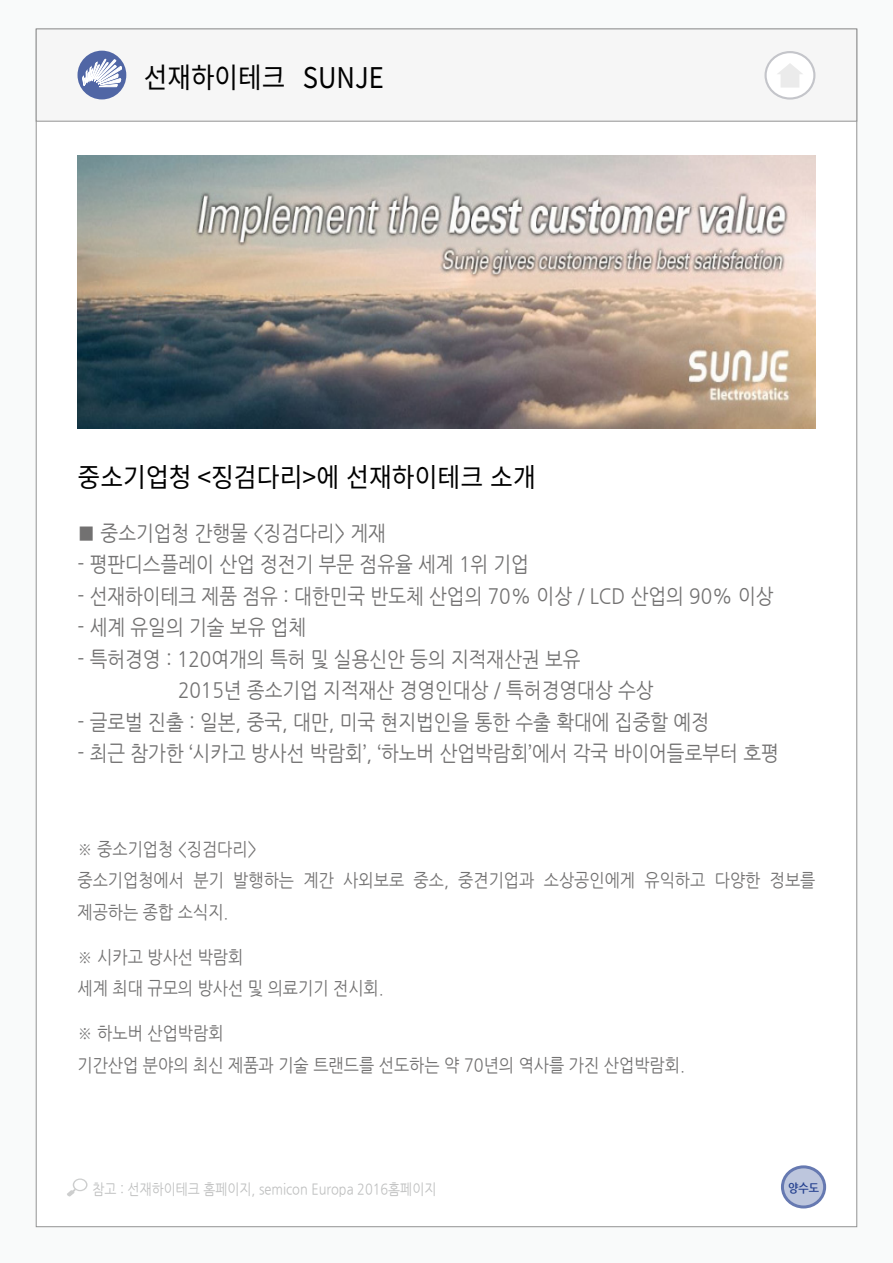
<style>
.page{position:relative;width:893px;height:1263px;background:#f9fafa}
.page>*{position:absolute;margin:0;border:0;box-sizing:border-box;transform-origin:0 0}
.t1{font:28.5px "Noto Sans CJ Kkr";color:#000;scale:.9 1}
.t2{font:26.7px "Noto Sans CJ Kkr";color:#000;scale:.93 1}
.t3{font:21px/31.5px "Nanum Gothic";color:#727171;scale:.9 1}
.t4{font:18px/31.5px "Nanum Gothic";color:#727171;scale:.9 1}
.t5{font:14.85px "Nanum Gothic";color:#bfc0c0;scale:.86 1}
.t6{font:700 12.15px "Nanum Gothic";color:#24408f;scale:.9 1}
</style>
<div class="page">
<div style="left:36px;top:29px;width:821px;height:1198px;background:#fff"></div>
<div style="left:36px;top:29px;width:821px;height:92px;background:#f6f6f6;border:1px solid #929292"></div>
<svg style="left:67px;top:1178px;width:20px;height:18px"></svg>
<div style="left:78px;top:51px;width:48px;height:48px;background:#5066a5;border-radius:50%"></div>
<div style="left:782px;top:1167px;width:43px;height:40px;background:#bdc6dd;border-radius:50%"></div>
<div style="left:781px;top:1165px;width:45px;height:43px;border:3px solid #6679b1;border-radius:50%"></div>
<img style="left:78px;top:155px;width:737px;height:273px">
<div style="left:766px;top:52px;width:48px;height:47px;background:#fff;border-radius:50%"></div>
<div style="left:764px;top:51px;width:51px;height:49px;border:2px solid #c4c5ca;border-radius:50%"></div>
<svg style="left:777px;top:63px;width:26px;height:25px"></svg>
<svg style="left:82px;top:59px;width:40px;height:29px"></svg>
<h1 class="t1" style="left:144px;top:61px;width:268px">선재하이테크 SUNJE</h1>
<p class="t2" style="left:78px;top:463px;width:494px">중소기업청 &lt;징검다리&gt;에 선재하이테크 소개</p>
<p class="t3" style="left:78px;top:518px;width:344px">■ 중소기업청 간행물 &lt;징검다리&gt; 게재</p>
<p class="t3" style="left:78px;top:549px;width:503px">- 평판디스플레이 산업 정전기 부문 점유율 세계 1위 기업</p>
<p class="t3" style="left:78px;top:581px;width:775px">- 선재하이테크 제품 점유 : 대한민국 반도체 산업의 70% 이상 / LCD 산업의 90% 이상</p>
<p class="t3" style="left:78px;top:612px;width:256px">- 세계 유일의 기술 보유 업체</p>
<p class="t3" style="left:178px;top:644px;width:530px;text-indent:-101px">- 특허경영 : 120여개의 특허 및 실용신안 등의 지적재산권 보유<br>2015년 종소기업 지적재산 경영인대상 / 특허경영대상 수상</p>
<p class="t3" style="left:78px;top:707px;width:703px">- 글로벌 진출 : 일본, 중국, 대만, 미국 현지법인을 통한 수출 확대에 집중할 예정</p>
<p class="t3" style="left:78px;top:738px;width:781px">- 최근 참가한 ‘시카고 방사선 박람회’, ‘하노버 산업박람회’에서 각국 바이어들로부터 호평</p>
<p class="t4" style="left:78px;top:834px;width:821px">※ 중소기업청 &lt;징검다리&gt;<br>중소기업청에서 분기 발행하는 계간 사외보로 중소, 중견기업과 소상공인에게 유익하고 다양한 정보를 제공하는 종합 소식지.</p>
<p class="t4" style="left:78px;top:942px;width:342px">※ 시카고 방사선 박람회<br>세계 최대 규모의 방사선 및 의료기기 전시회.</p>
<p class="t4" style="left:78px;top:1018px;width:676px">※ 하노버 산업박람회<br>기간산업 분야의 최신 제품과 기술 트랜드를 선도하는 약 70년의 역사를 가진 산업박람회.</p>
<p class="t5" style="left:93px;top:1182px;width:401px">참고 : 선재하이테크 홈페이지, semicon Europa 2016홈페이지</p>
<p class="t6" style="left:788px;top:1182px;width:36px">양수도</p>
</div>
